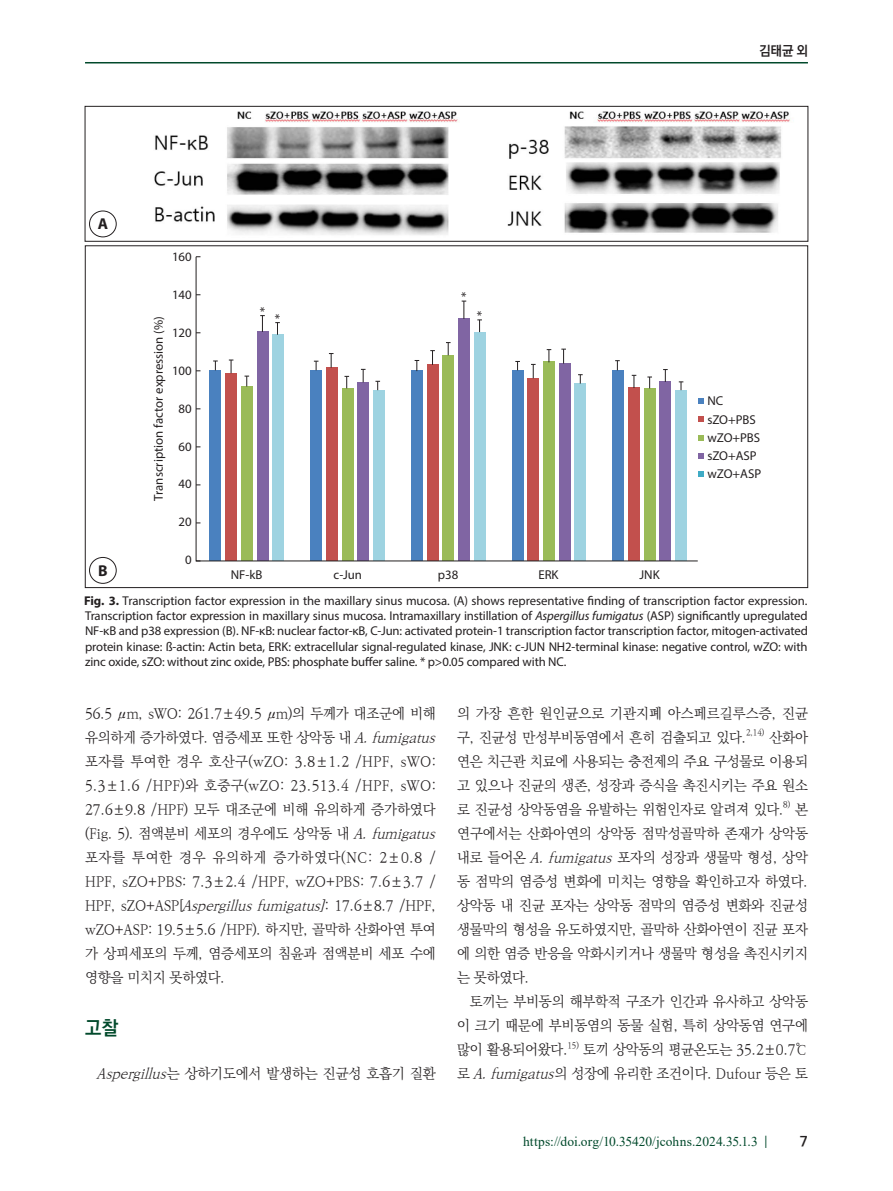
<style>
.page{position:relative;width:893px;height:1191px;background:#fff}
.page>*{position:absolute;margin:0;border:0;box-sizing:border-box;transform-origin:0 0}
.t1{font:700 19.5px "Ko Pub World Dotum";color:#01492b;scale:.96 1}
.t2{font:700 15.75px "Myriad Pro";color:#231f20}
.t3{font:300 14.25px/24px "Ko Pub World Batang";letter-spacing:-.015em;color:#231f20;text-align:justify}
.t4{font:300 14.25px/24px "Ko Pub World Batang";letter-spacing:.005em;color:#231f20}
.t5{font:700 14.25px "Ko Pub World Dotum";color:#231f20}
.t6{font:13.5px "Times New Roman";letter-spacing:.005em;color:#01492b}
.t7{font:700 13.5px "Ko Pub Dotum";color:#231f20}
.t8{font:12.9px "Myriad Pro";color:#231f20}
.t9{font:12.75px/15.3px "Myriad Pro";letter-spacing:-.01em;color:#231f20;text-align:justify}
.t10{font:300 8.25px "Ko Pub World Batang";color:#231f20}
.s1{font-weight:700}
.s2{font-style:italic}
</style>
<div class="page">
<hr style="left:85px;top:62px;width:723px;height:1px;background:#01492b">
<img style="left:154px;top:111px;width:637px;height:124px">
<div style="left:85px;top:106px;width:723px;height:135px;border:1px solid #231f20"></div>
<svg style="left:698px;top:471px;width:5px;height:6px"></svg>
<svg style="left:698px;top:453px;width:5px;height:5px"></svg>
<svg style="left:698px;top:435px;width:5px;height:5px"></svg>
<svg style="left:698px;top:417px;width:5px;height:5px"></svg>
<svg style="left:698px;top:398px;width:5px;height:6px"></svg>
<svg style="left:195px;top:256px;width:503px;height:305px"></svg>
<svg style="left:213px;top:361px;width:5px;height:9px"></svg>
<svg style="left:229px;top:360px;width:4px;height:13px"></svg>
<svg style="left:245px;top:376px;width:4px;height:10px"></svg>
<svg style="left:314px;top:361px;width:4px;height:9px"></svg>
<svg style="left:344px;top:376px;width:5px;height:12px"></svg>
<svg style="left:361px;top:369px;width:5px;height:13px"></svg>
<svg style="left:375px;top:381px;width:5px;height:9px"></svg>
<svg style="left:415px;top:360px;width:4px;height:11px"></svg>
<svg style="left:430px;top:350px;width:5px;height:15px"></svg>
<svg style="left:446px;top:342px;width:5px;height:13px"></svg>
<svg style="left:477px;top:319px;width:5px;height:13px"></svg>
<svg style="left:515px;top:361px;width:5px;height:9px"></svg>
<svg style="left:531px;top:364px;width:5px;height:14px"></svg>
<svg style="left:547px;top:349px;width:4px;height:13px"></svg>
<svg style="left:561px;top:349px;width:5px;height:14px"></svg>
<svg style="left:578px;top:374px;width:5px;height:9px"></svg>
<svg style="left:615px;top:360px;width:5px;height:10px"></svg>
<svg style="left:632px;top:375px;width:4px;height:13px"></svg>
<svg style="left:647px;top:377px;width:5px;height:11px"></svg>
<svg style="left:663px;top:369px;width:5px;height:13px"></svg>
<svg style="left:679px;top:381px;width:4px;height:9px"></svg>
<svg style="left:462px;top:301px;width:4px;height:18px"></svg>
<svg style="left:275px;top:322px;width:5px;height:13px"></svg>
<svg style="left:260px;top:315px;width:5px;height:17px"></svg>
<svg style="left:329px;top:353px;width:5px;height:14px"></svg>
<div style="left:89px;top:557px;width:27px;height:26px;border:1px solid #231f20;border-radius:50%"></div>
<div style="left:89px;top:211px;width:27px;height:26px;border:1px solid #231f20;border-radius:50%"></div>
<p class="t7" style="left:759px;top:44px;width:50px">김태균 외</p>
<p class="t2" style="left:98px;top:214px;width:12px">A</p>
<p class="t2" style="left:98px;top:560px;width:11px">B</p>
<p class="t8" style="left:172px;top:249px;width:21px">160</p>
<p class="t8" style="left:150px;top:500px;width:186px;rotate:-90deg">Transcription factor expression (%)</p>
<p class="t8" style="left:172px;top:286px;width:21px">140</p>
<p class="t8" style="left:172px;top:324px;width:21px">120</p>
<p class="t8" style="left:172px;top:362px;width:21px">100</p>
<p class="t8" style="left:179px;top:400px;width:15px">80</p>
<p class="t8" style="left:179px;top:438px;width:15px">60</p>
<p class="t8" style="left:179px;top:476px;width:15px">40</p>
<p class="t8" style="left:179px;top:514px;width:15px">20</p>
<p class="t8" style="left:185px;top:552px;width:8px">0</p>
<p class="t8" style="left:260px;top:303px;width:7px">*</p>
<p class="t8" style="left:275px;top:310px;width:7px">*</p>
<p class="t8" style="left:231px;top:567px;width:33px">NF-kB</p>
<p class="t8" style="left:461px;top:289px;width:7px">*</p>
<p class="t8" style="left:477px;top:308px;width:7px">*</p>
<p class="t8" style="left:334px;top:567px;width:30px">c-Jun</p>
<p class="t8" style="left:438px;top:567px;width:22px">p38</p>
<p class="t8" style="left:538px;top:567px;width:22px">ERK</p>
<p class="t8" style="left:639px;top:567px;width:22px">JNK</p>
<p class="t8" style="left:707px;top:393px;width:17px">NC</p>
<p class="t8" style="left:707px;top:411px;width:50px">sZO+PBS</p>
<p class="t8" style="left:707px;top:429px;width:54px">wZO+PBS</p>
<p class="t8" style="left:707px;top:447px;width:51px">sZO+ASP</p>
<p class="t8" style="left:707px;top:466px;width:55px">wZO+ASP</p>
<p class="t9" style="left:84px;top:592px;width:725px"><span class="s1">Fig. 3.</span> Transcription factor expression in the maxillary sinus mucosa. (A) shows representative finding of transcription factor expression.<br>Transcription factor expression in maxillary sinus mucosa. Intramaxillary instillation of <span class="s2">Aspergillus fumigatus</span> (ASP) significantly upregulated NF-κB and p38 expression (B). NF-κB: nuclear factor-κB, C-Jun: activated protein-1 transcription factor transcription factor, mitogen-activated protein kinase: ß-actin: Actin beta, ERK: extracellular signal-regulated kinase, JNK: c-JUN NH2-terminal kinase: negative control, wZO: with zinc oxide, sZO: without zinc oxide, PBS: phosphate buffer saline. * p&gt;0.05 compared with NC.</p>
<p class="t3" style="left:85px;top:702px;width:357px;text-align:left">56.5 μm, sWO: 261.7±49.5 μm)의 두께가 대조군에 비해 유의하게 증가하였다. 염증세포 또한 상악동 내 <span class="s2">A.fumigatus </span>포자를 투여한 경우 호산구(wZO: 3.8±1.2 /HPF, sWO:<br>5.3±1.6 /HPF)와 호중구(wZO: 23.513.4 /HPF, sWO:<br>27.6±9.8 /HPF) 모두 대조군에 비해 유의하게 증가하였다 (Fig. 5). 점액분비 세포의 경우에도 상악동 내 <span class="s2">A.fumigatus </span>포자를 투여한 경우 유의하게 증가하였다(NC: 2±0.8 / HPF, sZO+PBS: 7.3±2.4 /HPF, wZO+PBS: 7.6±3.7 / HPF, sZO+ASP[<span class="s2">Aspergillusfumigatus]</span>: 17.6±8.7 /HPF, wZO+ASP: 19.5±5.6 /HPF). 하지만, 골막하 산화아연 투여 가 상피세포의 두께, 염증세포의 침윤과 점액분비 세포 수에 영향을 미치지 못하였다.</p>
<h1 class="t1" style="left:85px;top:1014px;width:36px">고찰</h1>
<p class="t3" style="left:97px;top:1062px;width:341px"><span class="s2">Aspergillus</span>는 상하기도에서 발생하는 진균성 호흡기 질환</p>
<p class="t4" style="left:457px;top:702px;width:352px">의 가장 흔한 원인균으로 기관지폐 아스페르길루스증, 진균 구, 진균성 만성부비동염에서 흔히 검출되고 있다.</p>
<p class="t10" style="left:746px;top:727px;width:20px">2,14)</p>
<p class="t3" style="left:457px;top:726px;width:352px;text-indent:312px">산화아 연은 치근관 치료에 사용되는 충전제의 주요 구성물로 이용되 고 있으나 진균의 생존, 성장과 증식을 촉진시키는 주요 원소 로 진균성 상악동염을 유발하는 위험인자로 알려져 있다.</p>
<p class="t10" style="left:783px;top:799px;width:9px">8)</p>
<p class="t3" style="left:457px;top:798px;width:352px;text-indent:338px">본 연구에서는 산화아연의 상악동 점막성골막하 존재가 상악동 내로 들어온 <span class="s2">A.fumigatus</span>포자의 성장과 생물막 형성, 상악 동 점막의 염증성 변화에 미치는 영향을 확인하고자 하였다. 상악동 내 진균 포자는 상악동 점막의 염증성 변화와 진균성 생물막의 형성을 유도하였지만, 골막하 산화아연이 진균 포자 에 의한 염증 반응을 악화시키거나 생물막 형성을 촉진시키지 는 못하였다.</p>
<p class="t3" style="left:457px;top:990px;width:352px;text-indent:13px">토끼는 부비동의 해부학적 구조가 인간과 유사하고 상악동 이 크기 때문에 부비동염의 동물 실험, 특히 상악동염 연구에 많이 활용되어왔다.</p>
<p class="t10" style="left:567px;top:1039px;width:13px">15)</p>
<p class="t3" style="left:457px;top:1038px;width:352px;text-align:right">토끼 상악동의 평균온도는 35.2±0.7℃<br>로 <span class="s2">A.fumigatus</span>의 성장에 유리한 조건이다. Dufour 등은 토</p>
<p class="t6" style="left:523px;top:1132px;width:246px">https://doi.org/10.35420/jcohns.2024.35.1.3 <span class="s1">|</span></p>
<p class="t5" style="left:800px;top:1130px;width:10px">7</p>
</div>
